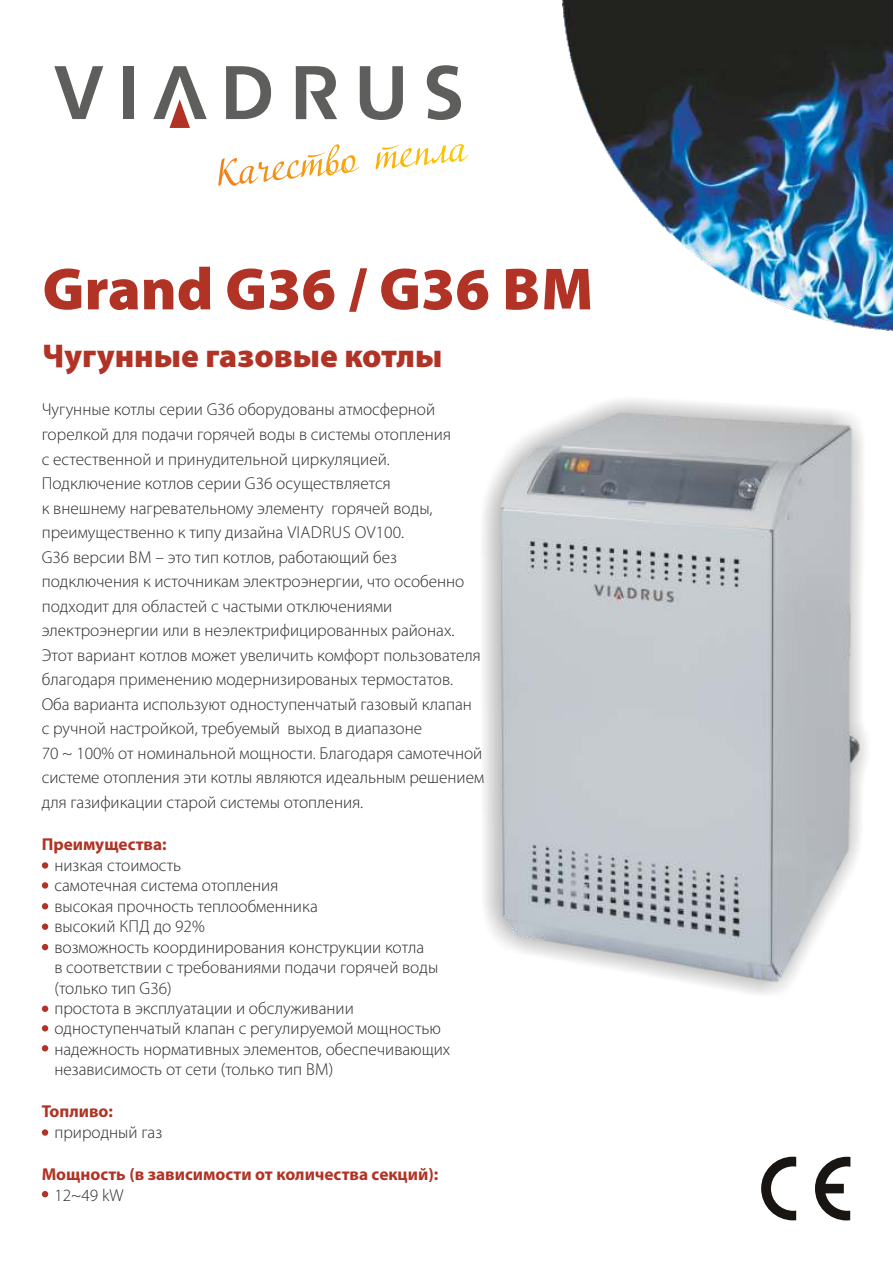
<style>
.page{position:relative;width:893px;height:1263px;background:#fff}
.page>*{position:absolute;margin:0;border:0;box-sizing:border-box;transform-origin:0 0}
.t1{font:900 60px "Myriad Pro";color:#b13325}
.t2{font:900 33px "Myriad Pro";color:#b13325}
.t3{font:300 17.25px/24.6px "Myriad Pro";color:#2b2a29}
.t4{font:700 17.25px "Myriad Pro";color:#b13325}
</style>
<div class="page">
<svg style="left:54px;top:66px;width:49px;height:53px"></svg>
<div style="left:123px;top:66px;width:11px;height:53px;background:#5e5e5d"></div>
<svg style="left:153px;top:66px;width:54px;height:62px"></svg>
<svg style="left:226px;top:66px;width:45px;height:53px"></svg>
<svg style="left:360px;top:66px;width:43px;height:54px"></svg>
<svg style="left:427px;top:65px;width:34px;height:55px"></svg>
<svg style="left:296px;top:66px;width:41px;height:53px"></svg>
<svg style="left:815px;top:1157px;width:35px;height:63px"></svg>
<svg style="left:761px;top:1157px;width:35px;height:63px"></svg>
<div style="left:42px;top:862px;width:6px;height:7px;background:#b13325;border-radius:50%"></div>
<div style="left:42px;top:882px;width:6px;height:7px;background:#b13325;border-radius:50%"></div>
<svg style="left:42px;top:903px;width:6px;height:6px"></svg>
<div style="left:42px;top:923px;width:6px;height:7px;background:#b13325;border-radius:50%"></div>
<div style="left:42px;top:1005px;width:6px;height:7px;background:#b13325;border-radius:50%"></div>
<svg style="left:42px;top:944px;width:6px;height:6px"></svg>
<svg style="left:42px;top:1025px;width:6px;height:6px"></svg>
<svg style="left:42px;top:1045px;width:6px;height:6px"></svg>
<div style="left:42px;top:1129px;width:6px;height:7px;background:#b13325;border-radius:50%"></div>
<svg style="left:42px;top:1191px;width:6px;height:6px"></svg>
<img style="left:562px;top:0;width:331px;height:330px">
<div style="left:480px;top:397px;width:395px;height:605px;background:#2b2a29;opacity:.49"></div>
<img style="left:500px;top:412px;width:359px;height:570px">
<svg style="left:218px;top:152px;width:109px;height:34px"></svg>
<h1 class="t1" style="left:43px;top:264px;width:552px">Grand G36 / G36 BM</h1>
<h2 class="t2" style="left:43px;top:342px;width:401px">Чугунные газовые котлы</h2>
<p class="t3" style="left:42px;top:399px;width:444px">Чугунные котлы серии G36 оборудованы атмосферной горелкой для подачи горячей воды в системы отопления<br>с естественной и принудительной циркуляцией.<br>Подключение котлов серии G36 осуществляется<br>к внешнему нагревательному элементу горячей воды, преимущественно к типу дизайна VIADRUS OV100.<br>G36 версии BM – это тип котлов, работающий без подключения к источникам электроэнергии, что особенно подходит для областей с частыми отключениями электроэнергии или в неэлектрифицированных районах.<br>Этот вариант котлов может увеличить комфорт пользователя благодаря применению модернизированых термостатов.<br>Оба варианта используют одноступенчатый газовый клапан<br>с ручной настройкой, требуемый выход в диапазоне<br>70 ~ 100% от номинальной мощности. Благодаря самотечной системе отопления эти котлы являются идеальным решением для газификации старой системы отопления.</p>
<p class="t4" style="left:42px;top:837px;width:126px">Преимущества:</p>
<p class="t3" style="left:54px;top:856px;width:397px;line-height:20.4px">низкая стоимость<br>самотечная система отопления<br>высокая прочность теплообменника<br>высокий КПД до 92%<br>возможность координирования конструкции котла<br>в соответствии с требованиями подачи горячей воды (только тип G36)<br>простота в эксплуатации и обслуживании одноступенчатый клапан с регулируемой мощностью надежность нормативных элементов, обеспечивающих независимость от сети (только тип BM)</p>
<p class="t4" style="left:42px;top:1104px;width:73px">Топливо:</p>
<p class="t3" style="left:54px;top:1121px;width:109px">природный газ</p>
<p class="t4" style="left:42px;top:1167px;width:398px">Мощность (в зависимости от количества секций):</p>
<p class="t3" style="left:54px;top:1184px;width:71px">12~49 kW</p>
</div>
